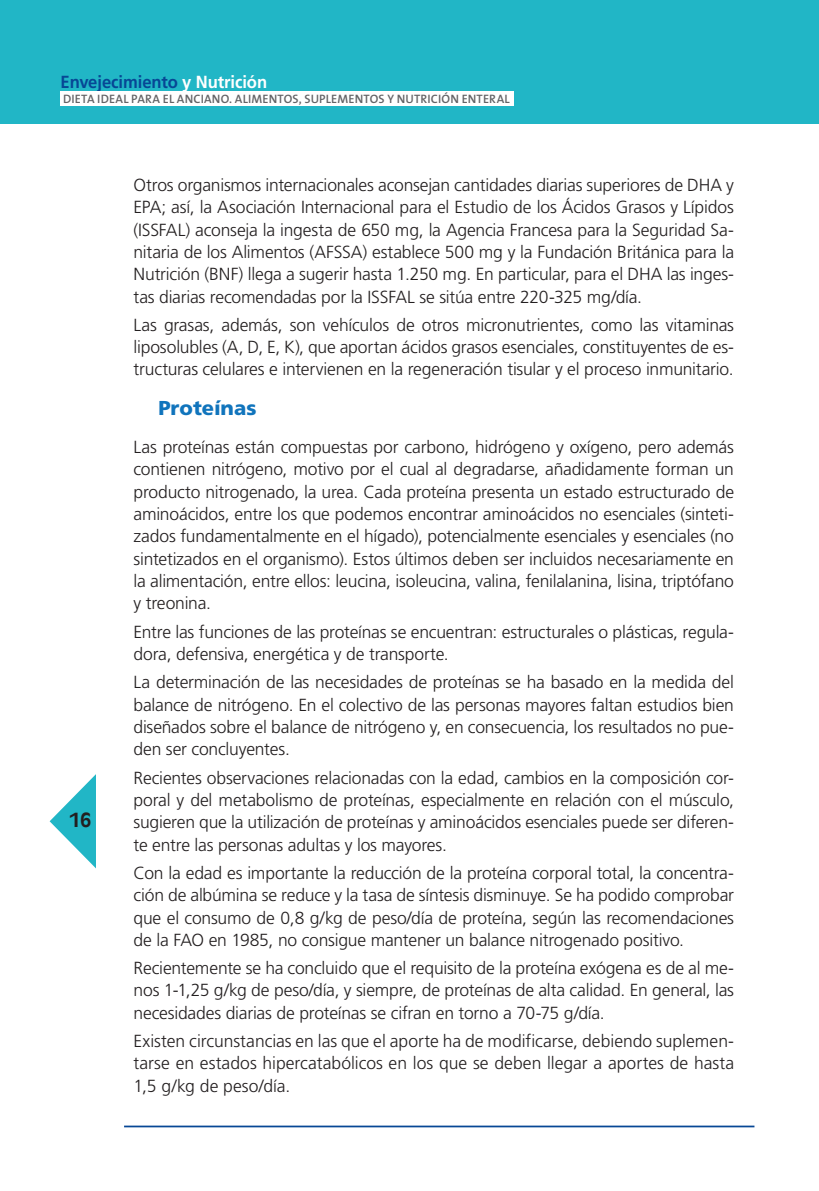
<style>
.page{position:relative;width:819px;height:1191px;background:#fff}
.page>*{position:absolute;margin:0;border:0;box-sizing:border-box;transform-origin:0 0}
._4_LADILLO_RANGO_2{font:900 20.12px "Frutiger LT Std";color:#1074bc}
.t1{font:700 19.25px "Antique Olive Std";color:#231f20}
._1A_TEXTO_GENERAL{font:300 17.5px/22.4px "Frutiger LT Std";letter-spacing:-.01em;color:#231f20;text-align:justify}
.t2{font:700 17.5px "Frutiger LT Std";letter-spacing:-.005em;color:#074795;scale:.95 1}
.t3{font:600 12.25px "The Sans";letter-spacing:.015em;color:#636366}
.s1{color:#fff}
</style>
<div class="page">
<div style="left:0;top:0;width:819px;height:124px;background:#21b6c6"></div>
<hr style="left:124px;top:1125px;width:630px;height:2px;background:#074795">
<svg style="left:50px;top:774px;width:46px;height:94px"></svg>
<div style="left:61px;top:91px;width:452px;height:14px;background:#fff"></div>
<p class="t2" style="left:61px;top:71px;width:219px">Envejecimiento <span class="s1">y Nutrición</span></p>
<p class="t3" style="left:63px;top:88px;width:448px">DIETA IDEAL PARA EL ANCIANO. ALIMENTOS, SUPLEMENTOS Y NUTRICIÓN ENTERAL</p>
<p class="t1" style="left:70px;top:808px;width:23px">16</p>
<p class="_1A_TEXTO_GENERAL" style="left:133px;top:174px;width:602px">Otros organismos internacionales aconsejan cantidades diarias superiores de DHA y EPA; así, la Asociación Internacional para el Estudio de los Ácidos Grasos y Lípidos (ISSFAL) aconseja la ingesta de 650 mg, la Agencia Francesa para la Seguridad Sa&shy;nitaria de los Alimentos (AFSSA) establece 500 mg y la Fundación Británica para la Nutrición (BNF) llega a sugerir hasta 1.250 mg. En particular, para el DHA las inges&shy;tas diarias recomendadas por la ISSFAL se sitúa entre 220-325 mg/día.</p>
<p class="_1A_TEXTO_GENERAL" style="left:133px;top:314px;width:602px">Las grasas, además, son vehículos de otros micronutrientes, como las vitaminas liposolubles (A, D, E, K), que aportan ácidos grasos esenciales, constituyentes de es&shy;tructuras celulares e intervienen en la regeneración tisular y el proceso inmunitario.</p>
<p class="_4_LADILLO_RANGO_2" style="left:158px;top:396px;width:100px">Proteínas</p>
<p class="_1A_TEXTO_GENERAL" style="left:133px;top:436px;width:602px">Las proteínas están compuestas por carbono, hidrógeno y oxígeno, pero además contienen nitrógeno, motivo por el cual al degradarse, añadidamente forman un producto nitrogenado, la urea. Cada proteína presenta un estado estructurado de aminoácidos, entre los que podemos encontrar aminoácidos no esenciales (sinteti&shy;zados fundamentalmente en el hígado), potencialmente esenciales y esenciales (no sintetizados en el organismo). Estos últimos deben ser incluidos necesariamente en la alimentación, entre ellos: leucina, isoleucina, valina, fenilalanina, lisina, triptófano y treonina.</p>
<p class="_1A_TEXTO_GENERAL" style="left:133px;top:621px;width:602px">Entre las funciones de las proteínas se encuentran: estructurales o plásticas, regula&shy;dora, defensiva, energética y de transporte.</p>
<p class="_1A_TEXTO_GENERAL" style="left:133px;top:671px;width:602px">La determinación de las necesidades de proteínas se ha basado en la medida del balance de nitrógeno. En el colectivo de las personas mayores faltan estudios bien diseñados sobre el balance de nitrógeno y, en consecuencia, los resultados no pue&shy;den ser concluyentes.</p>
<p class="_1A_TEXTO_GENERAL" style="left:133px;top:766px;width:602px">Recientes observaciones relacionadas con la edad, cambios en la composición cor&shy;poral y del metabolismo de proteínas, especialmente en relación con el músculo, sugieren que la utilización de proteínas y aminoácidos esenciales puede ser diferen&shy;te entre las personas adultas y los mayores.</p>
<p class="_1A_TEXTO_GENERAL" style="left:133px;top:862px;width:602px">Con la edad es importante la reducción de la proteína corporal total, la concentra&shy;ción de albúmina se reduce y la tasa de síntesis disminuye. Se ha podido comprobar que el consumo de 0,8 g/kg de peso/día de proteína, según las recomendaciones de la FAO en 1985, no consigue mantener un balance nitrogenado positivo.</p>
<p class="_1A_TEXTO_GENERAL" style="left:133px;top:957px;width:602px">Recientemente se ha concluido que el requisito de la proteína exógena es de al me&shy;nos 1-1,25 g/kg de peso/día, y siempre, de proteínas de alta calidad. En general, las necesidades diarias de proteínas se cifran en torno a 70-75 g/día.</p>
<p class="_1A_TEXTO_GENERAL" style="left:133px;top:1030px;width:602px">Existen circunstancias en las que el aporte ha de modificarse, debiendo suplemen&shy;tarse en estados hipercatabólicos en los que se deben llegar a aportes de hasta 1,5 g/kg de peso/día.</p>
</div>
